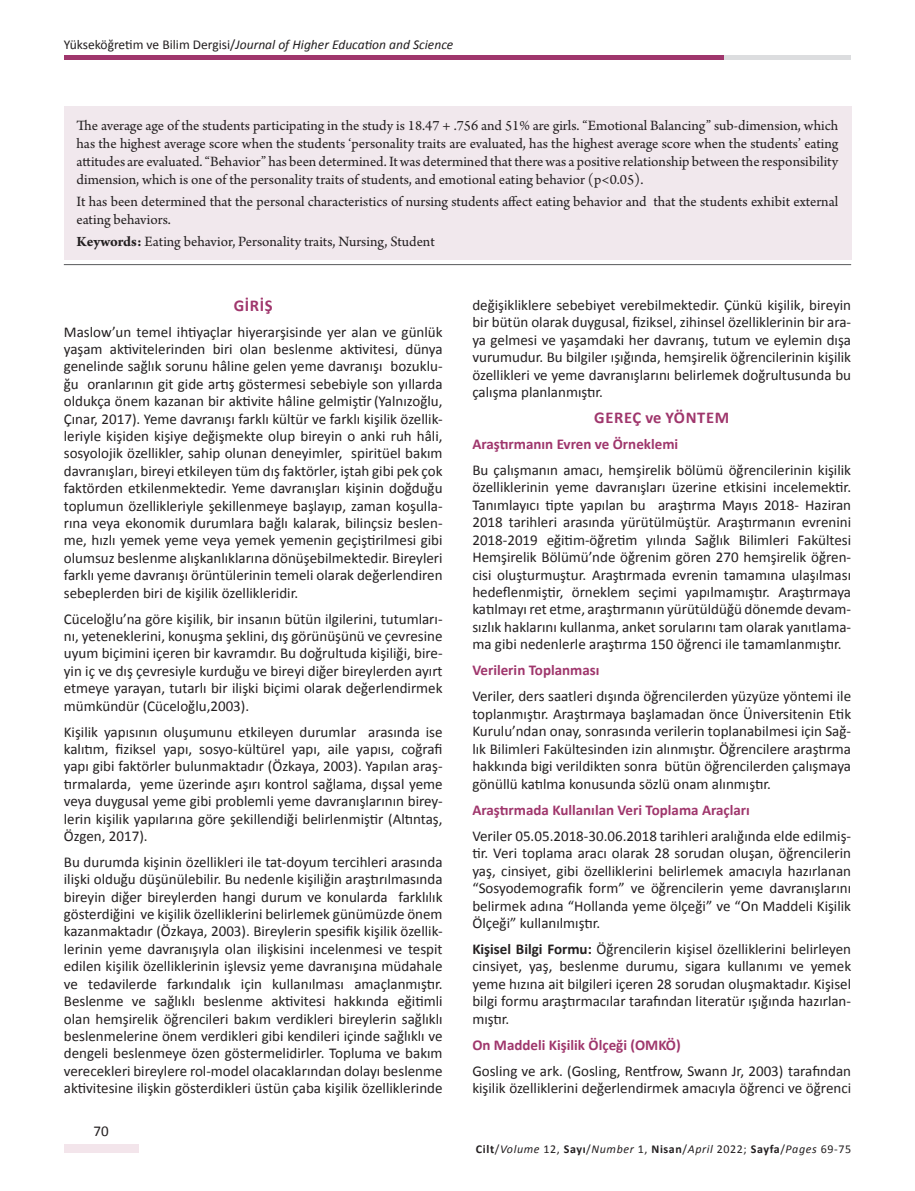
<style>
.page{position:relative;width:915px;height:1191px;background:#fff}
.page>*{position:absolute;margin:0;border:0;box-sizing:border-box;transform-origin:0 0}
.t1{font:700 16.5px "Calibri";letter-spacing:.04em;color:#9f366c}
.t2{font:15px/17.4px "Calibri";color:#231f20;text-align:justify}
.t3{font:15px/18px "Arno Pro";color:#231f20;text-align:justify}
.t4{font:700 15px "Calibri";color:#9f366c}
.t5{font:italic 13.5px "Calibri";color:#231f20}
.t6{font:italic 12px "Calibri";letter-spacing:.05em;color:#231f20}
.s1{font-style:normal}
.s2{font-weight:700}
.s3{font-weight:700;font-style:normal}
</style>
<div class="page">
<div style="left:64px;top:1144px;width:74px;height:8px;background:#f3e5eb"></div>
<div style="left:719px;top:55px;width:131px;height:5px;background:#dcdddf"></div>
<div style="left:64px;top:55px;width:659px;height:5px;background:#9f366c"></div>
<div style="left:64px;top:106px;width:786px;height:153px;background:#f1e8ed"></div>
<hr style="left:64px;top:264px;width:786px;height:1px;background:#57585a">
<p class="t5" style="left:64px;top:36px;width:391px"><span class="s1">Yükseköğretim ve Bilim Dergisi/</span>Journal of Higher Education and Science</p>
<p class="t3" style="left:77px;top:117px;width:763px">The average age of the students participating in the study is 18.47 + .756 and 51% are girls. “Emotional Balancing” sub-dimension, which has the highest average score when the students ‘personality traits are evaluated, has the highest average score when the students’ eating attitudes are evaluated. “Behavior” has been determined. It was determined that there was a positive relationship between the responsibility dimension, which is one of the personality traits of students, and emotional eating behavior (p&lt;0.05).</p>
<p class="t3" style="left:77px;top:193px;width:763px">It has been determined that the personal characteristics of nursing students affect eating behavior and that the students exhibit external eating behaviors.</p>
<p class="t3" style="left:77px;top:233px;width:359px"><span class="s2">Keywords:</span> Eating behavior, Personality traits, Nursing, Student</p>
<p class="t1" style="left:234px;top:295px;width:40px">GİRİŞ</p>
<p class="t2" style="left:64px;top:323px;width:380px">Maslow’un temel ihtiyaçlar hiyerarşisinde yer alan ve günlük yaşam aktivitelerinden biri olan beslenme aktivitesi, dünya genelinde sağlık sorunu hâline gelen yeme davranışı bozuklu&shy;ğu oranlarının git gide artış göstermesi sebebiyle son yıllarda oldukça önem kazanan bir aktivite hâline gelmiştir (Yalnızoğlu, Çınar, 2017). Yeme davranışı farklı kültür ve farklı kişilik özellik&shy;leriyle kişiden kişiye değişmekte olup bireyin o anki ruh hâli, sosyolojik özellikler, sahip olunan deneyimler, spiritüel bakım davranışları, bireyi etkileyen tüm dış faktörler, iştah gibi pek çok faktörden etkilenmektedir. Yeme davranışları kişinin doğduğu toplumun özellikleriyle şekillenmeye başlayıp, zaman koşulla&shy;rına veya ekonomik durumlara bağlı kalarak, bilinçsiz beslen&shy;me, hızlı yemek yeme veya yemek yemenin geçiştirilmesi gibi olumsuz beslenme alışkanlıklarına dönüşebilmektedir. Bireyleri farklı yeme davranışı örüntülerinin temeli olarak değerlendiren sebeplerden biri de kişilik özellikleridir.</p>
<p class="t2" style="left:64px;top:610px;width:380px">Cüceloğlu’na göre kişilik, bir insanın bütün ilgilerini, tutumları&shy;nı, yeteneklerini, konuşma şeklini, dış görünüşünü ve çevresine uyum biçimini içeren bir kavramdır. Bu doğrultuda kişiliği, bire&shy;yin iç ve dış çevresiyle kurduğu ve bireyi diğer bireylerden ayırt etmeye yarayan, tutarlı bir ilişki biçimi olarak değerlendirmek mümkündür (Cüceloğlu,2003).</p>
<p class="t2" style="left:64px;top:723px;width:380px">Kişilik yapısının oluşumunu etkileyen durumlar arasında ise kalıtım, fiziksel yapı, sosyo-kültürel yapı, aile yapısı, coğrafi yapı gibi faktörler bulunmaktadır (Özkaya, 2003). Yapılan araş&shy;tırmalarda, yeme üzerinde aşırı kontrol sağlama, dışsal yeme veya duygusal yeme gibi problemli yeme davranışlarının birey&shy;lerin kişilik yapılarına göre şekillendiği belirlenmiştir (Altıntaş, Özgen, 2017).</p>
<p class="t2" style="left:64px;top:853px;width:380px">Bu durumda kişinin özellikleri ile tat-doyum tercihleri arasında ilişki olduğu düşünülebilir. Bu nedenle kişiliğin araştırılmasında bireyin diğer bireylerden hangi durum ve konularda farklılık gösterdiğini ve kişilik özelliklerini belirlemek günümüzde önem kazanmaktadır (Özkaya, 2003). Bireylerin spesifik kişilik özellik&shy;lerinin yeme davranışıyla olan ilişkisini incelenmesi ve tespit edilen kişilik özelliklerinin işlevsiz yeme davranışına müdahale ve tedavilerde farkındalık için kullanılması amaçlanmıştır.<br>Beslenme ve sağlıklı beslenme aktivitesi hakkında eğitimli olan hemşirelik öğrencileri bakım verdikleri bireylerin sağlıklı beslenmelerine önem verdikleri gibi kendileri içinde sağlıklı ve dengeli beslenmeye özen göstermelidirler. Topluma ve bakım verecekleri bireylere rol-model olacaklarından dolayı beslenme aktivitesine ilişkin gösterdikleri üstün çaba kişilik özelliklerinde</p>
<p class="t2" style="left:93px;top:1122px;width:17px">70</p>
<p class="t2" style="left:472px;top:296px;width:380px">değişikliklere sebebiyet verebilmektedir. Çünkü kişilik, bireyin bir bütün olarak duygusal, fiziksel, zihinsel özelliklerinin bir ara&shy;ya gelmesi ve yaşamdaki her davranış, tutum ve eylemin dışa vurumudur. Bu bilgiler ışığında, hemşirelik öğrencilerinin kişilik özellikleri ve yeme davranışlarını belirlemek doğrultusunda bu çalışma planlanmıştır.</p>
<p class="t1" style="left:594px;top:407px;width:136px">GEREÇ ve YÖNTEM</p>
<p class="t4" style="left:472px;top:434px;width:207px">Araştırmanın Evren ve Örneklemi</p>
<p class="t2" style="left:472px;top:461px;width:380px">Bu çalışmanın amacı, hemşirelik bölümü öğrencilerinin kişilik özelliklerinin yeme davranışları üzerine etkisini incelemektir.<br>Tanımlayıcı tipte yapılan bu araştırma Mayıs 2018- Haziran 2018 tarihleri arasında yürütülmüştür. Araştırmanın evrenini 2018-2019 eğitim-öğretim yılında Sağlık Bilimleri Fakültesi Hemşirelik Bölümü’nde öğrenim gören 270 hemşirelik öğren&shy;cisi oluşturmuştur. Araştırmada evrenin tamamına ulaşılması hedeflenmiştir, örneklem seçimi yapılmamıştır. Araştırmaya katılmayı ret etme, araştırmanın yürütüldüğü dönemde devam&shy;sızlık haklarını kullanma, anket sorularını tam olarak yanıtlama&shy;ma gibi nedenlerle araştırma 150 öğrenci ile tamamlanmıştır.</p>
<p class="t4" style="left:472px;top:661px;width:129px">Verilerin Toplanması</p>
<p class="t2" style="left:472px;top:687px;width:380px">Veriler, ders saatleri dışında öğrencilerden yüzyüze yöntemi ile toplanmıştır. Araştırmaya başlamadan önce Üniversitenin Etik Kurulu’ndan onay, sonrasında verilerin toplanabilmesi için Sağ&shy;lık Bilimleri Fakültesinden izin alınmıştır. Öğrencilere araştırma hakkında bigi verildikten sonra bütün öğrencilerden çalışmaya gönüllü katılma konusunda sözlü onam alınmıştır.</p>
<p class="t4" style="left:472px;top:800px;width:279px">Araştırmada Kullanılan Veri Toplama Araçları</p>
<p class="t2" style="left:472px;top:827px;width:380px">Veriler 05.05.2018-30.06.2018 tarihleri aralığında elde edilmiş&shy;tir. Veri toplama aracı olarak 28 sorudan oluşan, öğrencilerin yaş, cinsiyet, gibi özelliklerini belirlemek amacıyla hazırlanan “Sosyodemografik form” ve öğrencilerin yeme davranışlarını belirmek adına “Hollanda yeme ölçeği” ve “On Maddeli Kişilik Ölçeği” kullanılmıştır.</p>
<p class="t2" style="left:472px;top:940px;width:380px"><span class="s2">Kişisel Bilgi Formu:</span> Öğrencilerin kişisel özelliklerini belirleyen cinsiyet, yaş, beslenme durumu, sigara kullanımı ve yemek yeme hızına ait bilgileri içeren 28 sorudan oluşmaktadır. Kişisel bilgi formu araştırmacılar tarafından literatür ışığında hazırlan&shy;mıştır.</p>
<p class="t4" style="left:472px;top:1035px;width:210px">On Maddeli Kişilik Ölçeği (OMKÖ)</p>
<p class="t2" style="left:472px;top:1062px;width:380px">Gosling ve ark. (Gosling, Rentfrow, Swann Jr, 2003) tarafından kişilik özelliklerini değerlendirmek amacıyla öğrenci ve öğrenci</p>
<p class="t6" style="left:476px;top:1140px;width:376px"><span class="s3">Cilt</span><span class="s1">/</span>Volume <span class="s1">12,</span> <span class="s3">Sayı</span><span class="s1">/</span>Number <span class="s1">1,</span> <span class="s3">Nisan</span><span class="s1">/</span>April <span class="s1">2022;</span> <span class="s3">Sayfa</span><span class="s1">/</span>Pages <span class="s1">69-75</span></p>
</div>
